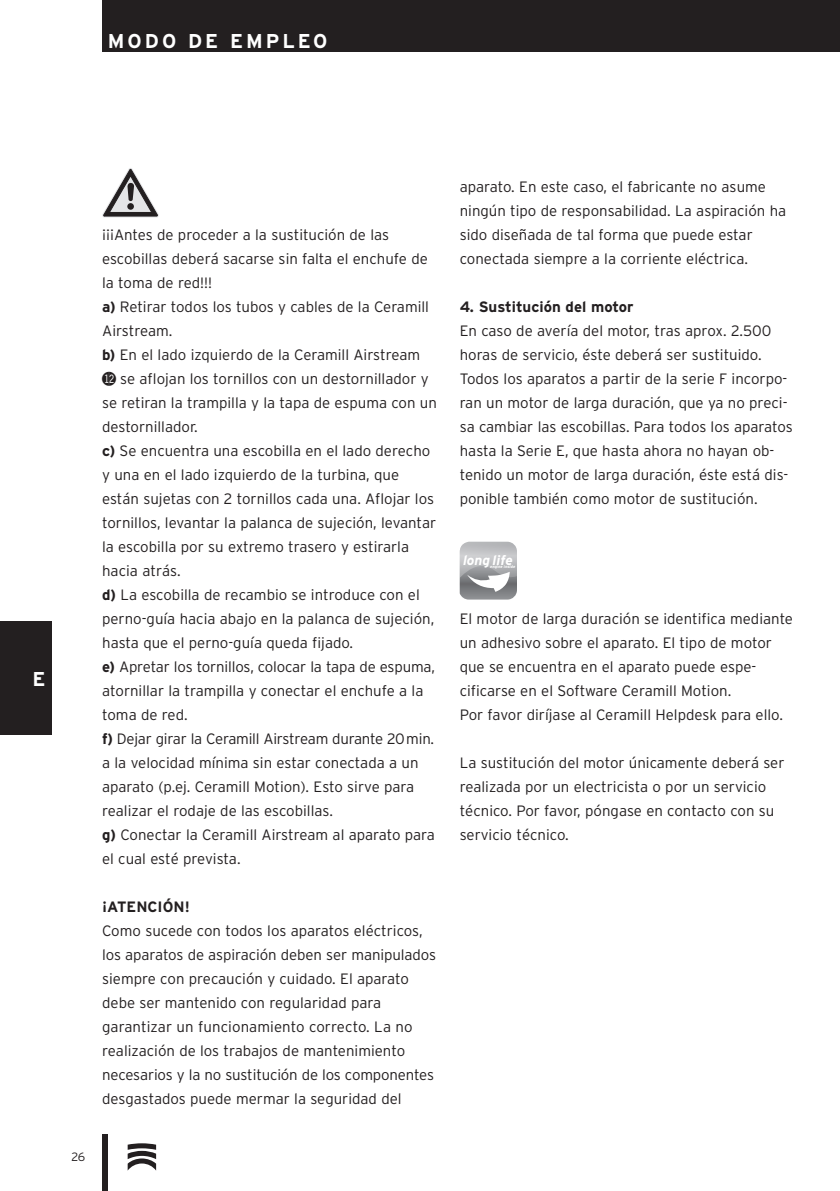
<style>
.page{position:relative;width:840px;height:1191px;background:#fff}
.page>*{position:absolute;margin:0;border:0;box-sizing:border-box;transform-origin:0 0}
.t1{font:700 20px "Interstate";letter-spacing:.15em;color:#fff}
.t2{font:300 15px/24px "Interstate";color:#231f20}
.t3{font:700 15px "Interstate";color:#231f20}
.t4{font:italic 700 13.8px "Interstate";color:#fff}
.t5{font:300 12px "Interstate";color:#231f20}
.t6{font:italic 700 4px "Interstate";color:#fff}
.s1{font-weight:700}
.s2{font-family:"Double Digits Round";font-weight:400;font-size:18px}
</style>
<div class="page">
<div style="left:102px;top:0;width:737px;height:51px;background:#231f20"></div>
<div style="left:0;top:621px;width:51px;height:114px;background:#231f20"></div>
<div style="left:102px;top:1134px;width:6px;height:57px;background:#231f20"></div>
<svg style="left:128px;top:1143px;width:28px;height:27px"></svg>
<svg style="left:459px;top:541px;width:58px;height:59px;background:#b2b3b5"></svg>
<div style="left:102px;top:168px;width:57px;height:51px;background:#eff0f1"></div>
<svg style="left:102px;top:168px;width:57px;height:49px"></svg>
<h1 class="t1" style="left:108px;top:30px;width:155px">modo de empl</h1>
<h1 class="t1" style="left:298px;top:30px;width:31px">eo</h1>
<h1 class="t1" style="left:32px;top:668px;width:12px">E</h1>
<p class="t2" style="left:102px;top:223px;width:336px">¡¡¡Antes de proceder a la sustitución de las escobillas deberá sacarse sin falta el enchufe de la toma de red!!!<br><span class="s1">a)</span> Retirar todos los tubos y cables de la Ceramill Airstream.<br><span class="s1">b)</span> En el lado izquierdo de la Ceramill Airstream <span class="s2">BN</span> se aflojan los tornillos con un destornillador y se retiran la trampilla y la tapa de espuma con un destornillador.<br><span class="s1">c)</span> Se encuentra una escobilla en el lado derecho y una en el lado izquierdo de la turbina, que están sujetas con 2 tornillos cada una. Aflojar los tornillos, levantar la palanca de sujeción, levantar la escobilla por su extremo trasero y estirarla hacia atrás.<br><span class="s1">d)</span> La escobilla de recambio se introduce con el perno-guía hacia abajo en la palanca de sujeción, hasta que el perno-guía queda fijado.<br><span class="s1">e)</span> Apretar los tornillos, colocar la tapa de espuma, atornillar la trampilla y conectar el enchufe a la toma de red.<br><span class="s1">f)</span> Dejar girar la Ceramill Airstream durante 20min. a la velocidad mínima sin estar conectada a un aparato (p.ej. Ceramill Motion). Esto sirve para realizar el rodaje de las escobillas.<br><span class="s1">g)</span> Conectar la Ceramill Airstream al aparato para el cual esté prevista.</p>
<p class="t3" style="left:102px;top:898px;width:16px">¡ATEN</p>
<p class="t3" style="left:147px;top:898px;width:44px">CIÓN!</p>
<p class="t2" style="left:102px;top:919px;width:335px">Como sucede con todos los aparatos eléctricos, los aparatos de aspiración deben ser manipulados siempre con precaución y cuidado. El aparato debe ser mantenido con regularidad para garantizar un funcionamiento correcto. La no realización de los trabajos de mantenimiento necesarios y la no sustitución de los componentes desgastados puede mermar la seguridad del</p>
<p class="t5" style="left:71px;top:1150px;width:15px">26</p>
<p class="t2" style="left:459px;top:175px;width:328px">aparato. En este caso, el fabricante no asume ningún tipo de responsabilidad. La aspiración ha sido diseñada de tal forma que puede estar conectada siempre a la corriente eléctrica.</p>
<p class="t3" style="left:459px;top:298px;width:175px">4. Sustitución del motor</p>
<p class="t2" style="left:459px;top:319px;width:334px">En caso de avería del motor, tras aprox. 2.500 horas de servicio, éste deberá ser sustituido.<br>Todos los aparatos a partir de la serie F incorpo&shy;ran un motor de larga duración, que ya no preci&shy;sa cambiar las escobillas. Para todos los aparatos hasta la Serie E, que hasta ahora no hayan ob&shy;tenido un motor de larga duración, éste está dis&shy;ponible también como motor de sustitución.</p>
<p class="t4" style="left:463px;top:552px;width:51px">long life</p>
<p class="t6" style="left:490px;top:565px;width:26px">engine inside</p>
<p class="t2" style="left:459px;top:607px;width:334px">El motor de larga duración se identifica mediante un adhesivo sobre el aparato. El tipo de motor que se encuentra en el aparato puede espe&shy;cificarse en el Software Ceramill Motion.<br>Por favor diríjase al Ceramill Helpdesk para ello.</p>
<p class="t2" style="left:459px;top:751px;width:326px">La sustitución del motor únicamente deberá ser realizada por un electricista o por un servicio técnico. Por favor, póngase en contacto con su servicio técnico.</p>
</div>
